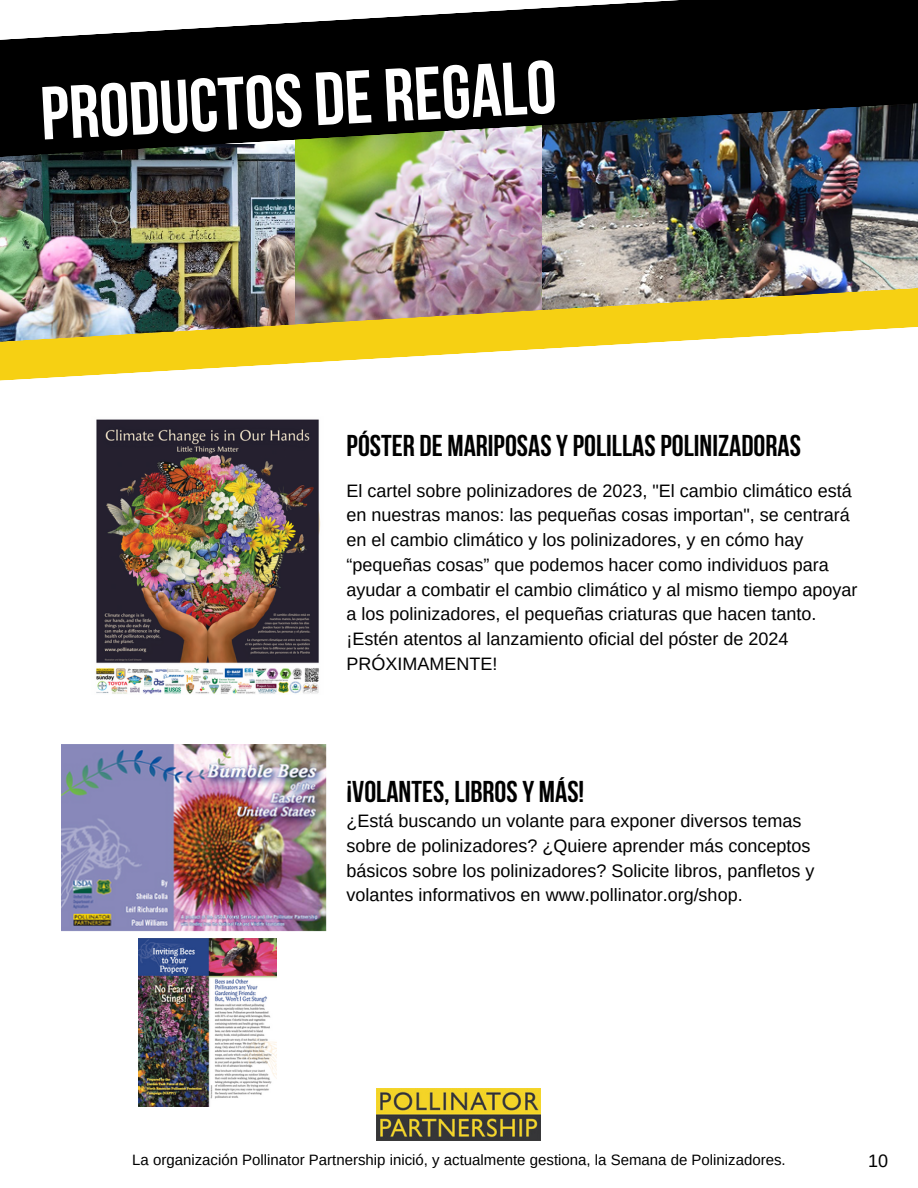
<style>
.page{position:relative;width:918px;height:1188px;background:#fff}
.page>*{position:absolute;margin:0;border:0;box-sizing:border-box;transform-origin:0 0}
.t1{font:700 75px "Bebas Neue";color:#fff}
.t2{font:700 30px "Bebas Neue";color:#000}
.t3{font:18px/24.8px "Arimo";color:#000}
.t4{font:15px "Arimo";color:#000}
</style>
<div class="page">
<img style="left:61px;top:745px;width:266px;height:186px">
<img style="left:541px;top:159px;width:377px;height:127px">
<img style="left:0;top:159px;width:295px;height:127px">
<img style="left:295px;top:159px;width:246px;height:127px">
<svg style="left:0;top:0;width:918px;height:159px;background:#292b2b"></svg>
<img style="left:0;top:286px;width:918px;height:95px">
<img style="left:377px;top:1089px;width:164px;height:52px">
<img style="left:139px;top:939px;width:137px;height:167px">
<img style="left:96px;top:419px;width:225px;height:275px">
<p class="t1" style="left:39px;top:83px;width:518px;rotate:-3deg">PRODUCTOS DE REGALO</p>
<p class="t2" style="left:347px;top:433px;width:456px">PÓSTER DE MARIPOSASYPOLILLASPOLINIZADORAS</p>
<p class="t3" style="left:347px;top:478px;width:512px">El cartel sobre polinizadores de 2023, "El cambio climático está en nuestras manos: las pequeñas cosas importan", se centrará en el cambio climático y los polinizadores, y en cómo hay “pequeñas cosas” que podemos hacer como individuos para ayudar a combatir el cambio climático y al mismo tiempo apoyar a los polinizadores, el pequeñas criaturas que hacen tanto. ¡Estén atentos al lanzamiento oficial del póster de 2024<br>PRÓXIMAMENTE!</p>
<p class="t2" style="left:347px;top:779px;width:239px">¡VOLANTES, LIBROSY MÁS!</p>
<p class="t3" style="left:347px;top:809px;width:469px">¿Está buscando un volante para exponer diversos temas sobre de polinizadores? ¿Quiere aprender más conceptos básicos sobre los polinizadores? Solicite libros, panfletos y volantes informativos en www.pollinator.org/shop.</p>
<p class="t4" style="left:132px;top:1151px;width:655px">La organización Pollinator Partnership inició, y actualmente gestiona, la Semana de Polinizadores.</p>
<p class="t3" style="left:868px;top:1148px;width:22px">10</p>
</div>
